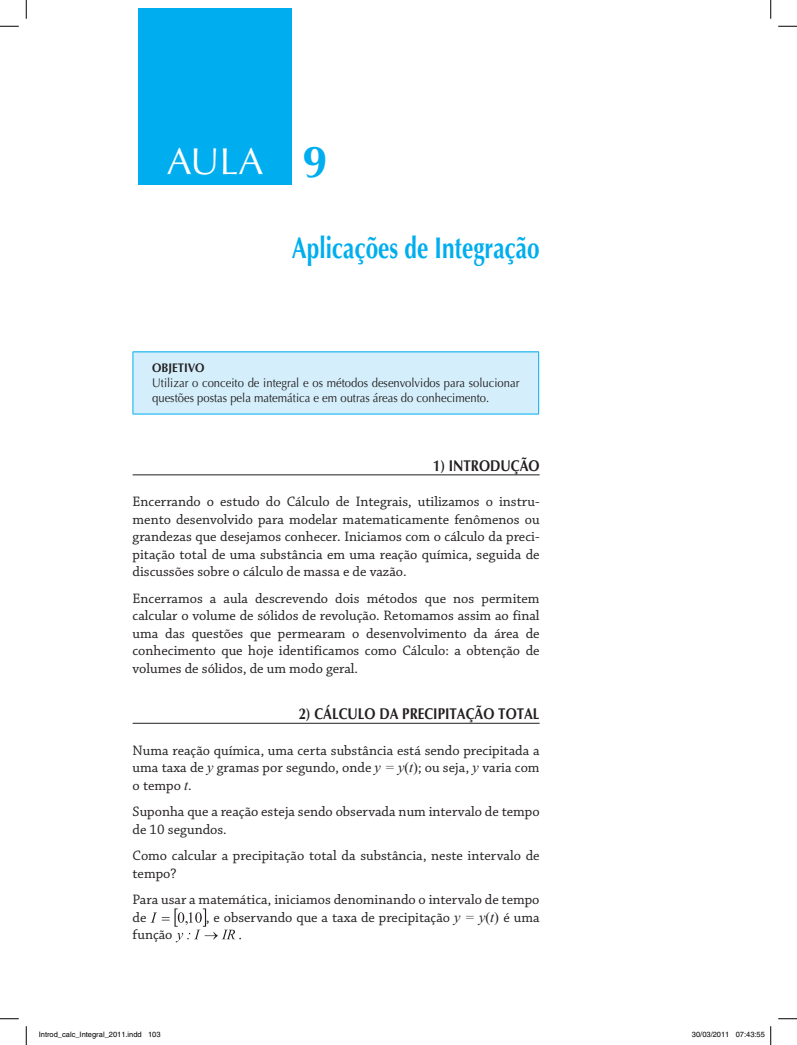
<style>
.page{position:relative;width:797px;height:1045px;background:#fff}
.page>*{position:absolute;margin:0;border:0;box-sizing:border-box;transform-origin:0 0}
.t1{font:37.5px "Optima LT Std";color:#fff}
.t2{font:700 30px "Optima";color:#00aeef;scale:.75 1}
.t3{font:700 15.62px "Optima";color:#231f20;scale:.85 1}
.t4{font:14.38px/17.5px "Chaparral Pro";color:#231f20;text-align:justify}
.t5{font:12.5px/15px "Optima LT Std";color:#231f20;scale:.9 1}
.t6{font:700 12.5px "Optima";color:#231f20;scale:.9 1}
.t7{font:7.5px "Helvetica";color:#000}
.s1{font-family:"Optima";font-weight:700;font-size:45px;color:#00aeef}
.s2{font-family:"Times New Roman";font-style:italic}
.s3{font-family:"Times New Roman"}
</style>
<div class="page">
<div style="left:139px;top:9px;width:153px;height:175px;background:#00aeef"></div>
<hr style="left:133px;top:474px;width:406px;height:1px;background:#231f20">
<hr style="left:133px;top:723px;width:406px;height:1px;background:#231f20">
<div style="left:133px;top:352px;width:405px;height:62px;background:#d4effb"></div>
<hr style="left:133px;top:351px;width:406px;height:1px;background:#00aeef">
<hr style="left:133px;top:352px;width:1px;height:62px;background:#00aeef">
<hr style="left:538px;top:352px;width:1px;height:62px;background:#00aeef">
<hr style="left:133px;top:414px;width:406px;height:1px;background:#00aeef">
<svg style="left:150px;top:908px;width:91px;height:34px"></svg>
<svg style="left:0;top:25px;width:19px;height:2px"></svg>
<svg style="left:778px;top:25px;width:19px;height:2px"></svg>
<svg style="left:0;top:1018px;width:19px;height:1px"></svg>
<svg style="left:778px;top:1018px;width:19px;height:1px"></svg>
<svg style="left:25px;top:0;width:2px;height:19px"></svg>
<svg style="left:25px;top:1026px;width:2px;height:19px"></svg>
<svg style="left:770px;top:0;width:1px;height:19px"></svg>
<svg style="left:770px;top:1026px;width:1px;height:19px"></svg>
<h1 class="t1" style="left:167px;top:139px;width:163px">AULA <span class="s1">9</span></h1>
<h2 class="t2" style="left:292px;top:230px;width:332px">APLICAÇÕES DE INTEGRAÇÃO</h2>
<p class="t6" style="left:152px;top:361px;width:56px">OBJETIVO</p>
<p class="t5" style="left:152px;top:375px;width:409px">Utilizar o conceito de integral e os métodos desenvolvidos para solucionar questões postas pela matemática e em outras áreas do conhecimento.</p>
<p class="t3" style="left:433px;top:456px;width:36px">1) INTRODUÇÃO</p>
<p class="t4" style="left:133px;top:493px;width:408px">Encerrando o estudo do Cálculo de Integrais, utilizamos o instru&shy;mento desenvolvido para modelar matematicamente fenômenos ou grandezas que desejamos conhecer. Iniciamos com o cálculo da preci&shy;pitação total de uma substância em uma reação química, seguida de discussões sobre o cálculo de massa e de vazão.</p>
<p class="t4" style="left:133px;top:590px;width:408px">Encerramos a aula descrevendo dois métodos que nos permitem calcular o volume de sólidos de revolução. Retomamos assim ao final uma das questões que permearam o desenvolvimento da área de conhecimento que hoje identificamos como Cálculo: a obtenção de volumes de sólidos, de um modo geral.</p>
<p class="t3" style="left:299px;top:705px;width:40px">2) CÁLCULO</p>
<p class="t3" style="left:379px;top:705px;width:45px">DA PRECI</p>
<p class="t3" style="left:438px;top:705px;width:20px">PITAÇÃO</p>
<p class="t3" style="left:498px;top:705px;width:11px">TOTAL</p>
<p class="t4" style="left:133px;top:742px;width:408px">Numa reação química, uma certa substância está sendo precipitada a uma taxa de <span class="s2">y</span> gramas por segundo, onde <span class="s2">y = y</span><span class="s3">(</span><span class="s2">t</span><span class="s3">)</span>; ou seja, <span class="s2">y</span> varia com o tempo <span class="s2">t</span>.</p>
<p class="t4" style="left:133px;top:803px;width:408px">Suponha que a reação esteja sendo observada num intervalo de tempo de 10 segundos.</p>
<p class="t4" style="left:133px;top:847px;width:408px">Como calcular a precipitação total da substância, neste intervalo de tempo?</p>
<p class="t4" style="left:133px;top:891px;width:408px">Para usar a matemática, iniciamos denominando o intervalo de tempo de</p>
<p class="t4" style="left:206px;top:909px;width:335px">, e observando que a taxa de precipitação <span class="s2">y = y</span><span class="s3">(</span><span class="s2">t</span><span class="s3">)</span> é uma</p>
<p class="t4" style="left:133px;top:926px;width:41px">função</p>
<p class="t7" style="left:39px;top:1030px;width:123px">Introd_calc_Integral_2011.indd 103</p>
<p class="t7" style="left:692px;top:1030px;width:74px">30/03/2011 07:43:55</p>
</div>
